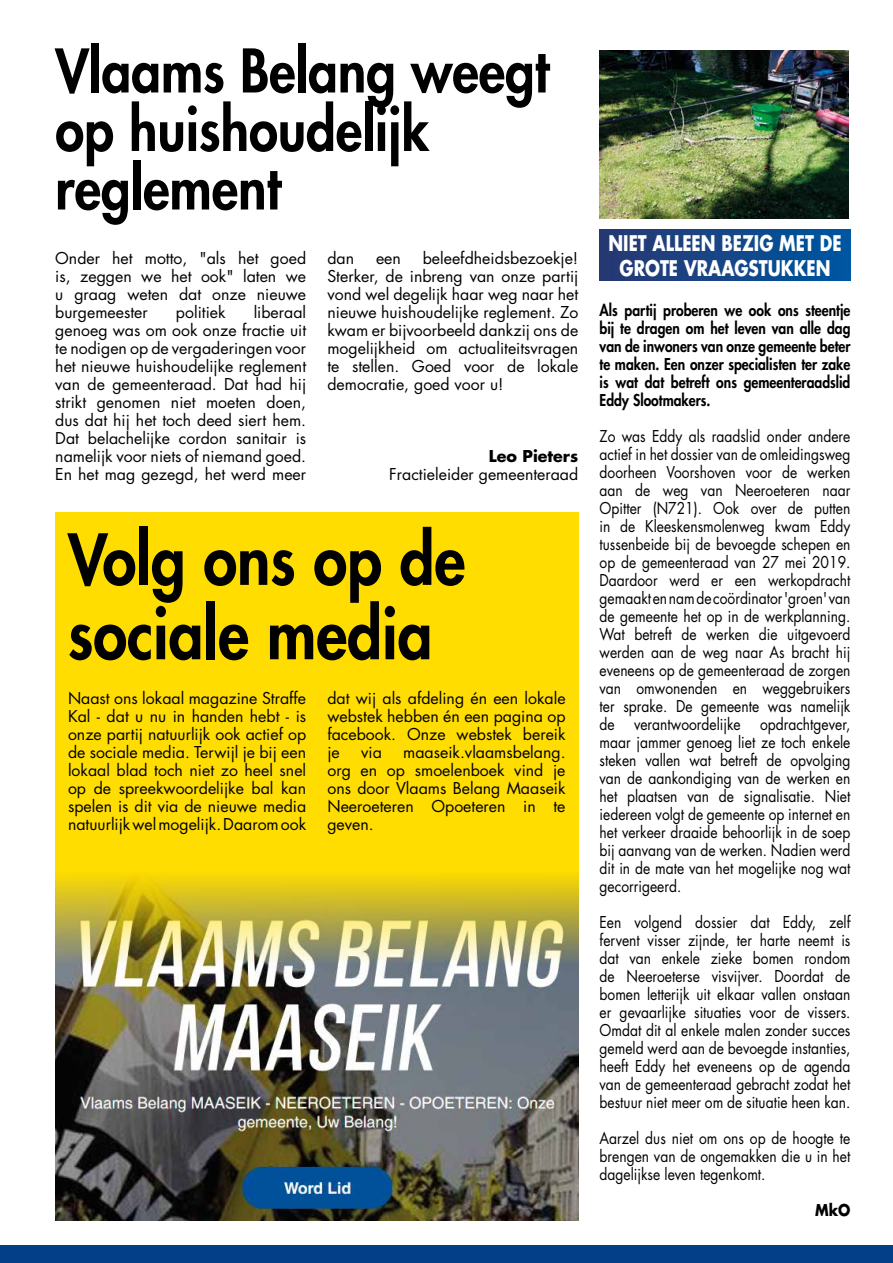
<style>
.page{position:relative;width:893px;height:1263px;background:#fff}
.page>*{position:absolute;margin:0;border:0;box-sizing:border-box;transform-origin:0 0}
.t1{font:800 68.55px/74.4px "Futura Std";color:#000;scale:.9 1}
.t2{font:800 58.5px/58.5px "Futura Std";color:#000;scale:.9 1}
.t3{font:700 21px/25.2px "Futura Std";color:#fff;text-align:center;scale:.8 1}
.t4{font:15.9px/18px "Futura Std";color:#000;text-align:justify;scale:.87 1}
.t5{font:15.9px/18px "Futura Std";color:#000;text-align:justify}
.t6{font:800 15.9px/18px "Futura Std";color:#000;text-align:justify;scale:.87 1}
.t7{font:700 15.9px "Futura Std";color:#000}
.t8{font:700 15.9px "Futura Std";color:#000;scale:.87 1}
</style>
<div class="page">
<div style="left:0;top:1246px;width:893px;height:17px;background:#023f88"></div>
<img style="left:55px;top:963px;width:523px;height:257px">
<img style="left:600px;top:50px;width:248px;height:169px">
<svg style="left:55px;top:512px;width:523px;height:451px;background:#f3d50e"></svg>
<div style="left:600px;top:230px;width:250px;height:51px;background:linear-gradient(to right,#2a3871,#0056a0)"></div>
<h2 class="t2" style="left:55px;top:42px;width:550px">Vlaams Belang weegt op huishoudelijk reglement</h2>
<p class="t5" style="left:55px;top:249px;width:252px">Onder het motto, "als het goed is, zeggen we het ook" laten we u graag weten dat onze nieuwe burgemeester</p>
<p class="t5" style="left:55px;top:303px;width:252px;text-indent:198px">liberaal genoeg was om ook onze fractie uit te nodigen op de vergaderingen voor het nieuwe huishoudelijke reglement van de gemeenteraad. Dat had hij strikt genomen niet moeten doen, dus dat hij het toch deed siert hem.<br>Dat belachelijke cordon sanitair is namelijk voor niets of niemand goed.<br>En het mag gezegd, het werd meer</p>
<p class="t5" style="left:176px;top:303px;width:51px">politiek</p>
<p class="t5" style="left:327px;top:249px;width:252px;text-indent:95px">beleefdheidsbezoekje!<br>Sterker, de inbreng van onze partij vond wel degelijk haar weg naar het nieuwe huishoudelijke reglement. Zo kwam er bijvoorbeeld dankzij ons de mogelijkheid om actualiteitsvragen te stellen. Goed voor de lokale democratie, goed voor u!</p>
<p class="t5" style="left:327px;top:249px;width:28px">dan</p>
<p class="t5" style="left:376px;top:249px;width:26px">een</p>
<p class="t7" style="left:489px;top:445px;width:91px">Leo Pieters</p>
<p class="t5" style="left:389px;top:465px;width:191px">Fractieleider gemeenteraad</p>
<h1 class="t1" style="left:68px;top:522px;width:443px">Volg ons op de sociale media</h1>
<p class="t5" style="left:68px;top:689px;width:240px">Naast ons lokaal magazine Straffe Kal - dat u nu in handen hebt - is onze partij natuurlijk ook actief op de sociale media. Terwijl je bij een lokaal blad toch niet zo heel snel op de spreekwoordelijke bal kan spelen is dit via de nieuwe media natuurlijk wel mogelijk. Daarom ook</p>
<p class="t5" style="left:327px;top:689px;width:240px">dat wij als afdeling én een lokale webstek hebben én een pagina op facebook. Onze webstek bereik je</p>
<p class="t5" style="left:327px;top:743px;width:240px;text-indent:76px">maaseik.vlaamsbelang. org en op smoelenboek vind je ons door Vlaams Belang Maaseik Neeroeteren Opoeteren in te geven.</p>
<p class="t5" style="left:361px;top:743px;width:22px">via</p>
<h3 class="t3" style="left:608px;top:230px;width:293px">NIET ALLEEN BEZIG MET DE<br>GROTE VRAAGSTUKKEN</h3>
<p class="t6" style="left:600px;top:301px;width:290px">Als partij proberen we ook ons steentje bij te dragen om het leven van alle dag van de inwoners van onze gemeente beter te maken. Een onzer specialisten ter zake is wat dat betreft ons gemeenteraadslid Eddy Slootmakers.</p>
<p class="t4" style="left:600px;top:428px;width:290px">Zo was Eddy als raadslid onder andere actief in het dossier van de omleidingsweg doorheen Voorshoven voor de werken aan de weg van Neeroeteren naar Opitter (N721). Ook over de putten in de Kleeskensmolenweg kwam Eddy tussenbeide bij de bevoegde schepen en op de gemeenteraad van 27 mei 2019.<br>Daardoor werd er een werkopdracht gemaakt en nam de coördinator 'groen' van de gemeente het op in de werkplanning.<br>Wat betreft de werken die uitgevoerd werden aan de weg naar As bracht hij eveneens op de gemeenteraad de zorgen van omwonenden en weggebruikers ter sprake. De gemeente was namelijk de verantwoordelijke opdrachtgever, maar jammer genoeg liet ze toch enkele steken vallen wat betreft de opvolging van de aankondiging van de werken en het plaatsen van de signalisatie. Niet iedereen volgt de gemeente op internet en het verkeer draaide behoorlijk in de soep bij aanvang van de werken. Nadien werd dit in de mate van het mogelijke nog wat gecorrigeerd.</p>
<p class="t4" style="left:600px;top:914px;width:290px">Een volgend dossier dat Eddy, zelf fervent visser zijnde, ter harte neemt is dat van enkele zieke bomen rondom de Neeroeterse visvijver. Doordat de bomen letterijk uit elkaar vallen onstaan er gevaarlijke situaties voor de vissers.<br>Omdat dit al enkele malen zonder succes gemeld werd aan de bevoegde instanties, heeft Eddy het eveneens op de agenda van de gemeenteraad gebracht zodat het bestuur niet meer om de situatie heen kan.</p>
<p class="t4" style="left:600px;top:1129px;width:290px">Aarzel dus niet om ons op de hoogte te brengen van de ongemakken die u in het dagelijkse leven tegenkomt.</p>
<p class="t8" style="left:815px;top:1200px;width:42px">MkO</p>
</div>
